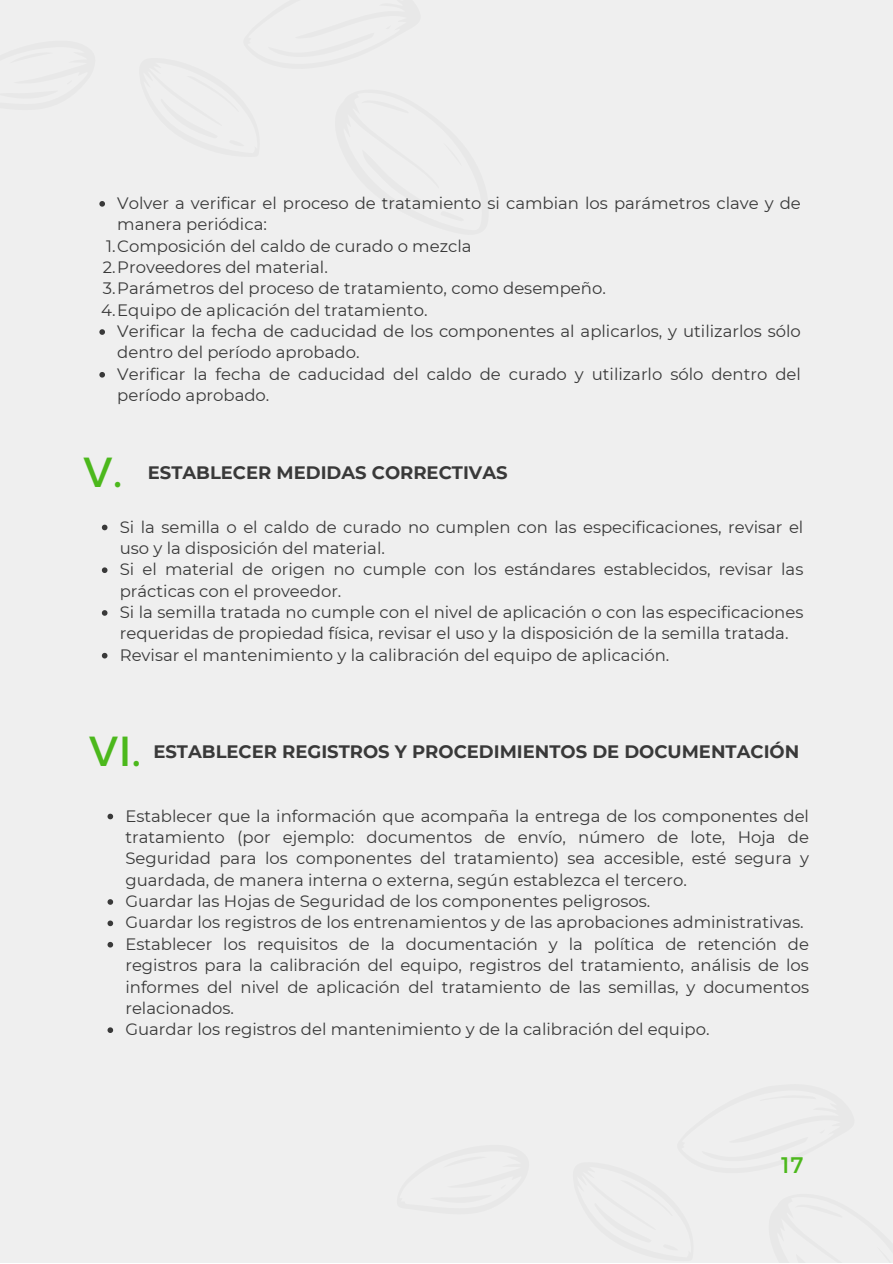
<style>
.page{position:relative;width:893px;height:1264px;background:#fff}
.page>*{position:absolute;margin:0;border:0;box-sizing:border-box;transform-origin:0 0}
.t1{font:42px "Montserrat";color:#4cb81c}
.t2{font:22.5px "Montserrat";color:#4cb81c}
.t3{font:700 18px "Montserrat";color:#393939}
.t4{font:16.5px/21.3px "Montserrat";color:#393939}
</style>
<div class="page">
<div style="left:0;top:0;width:892px;height:1262px;background:#efefef"></div>
<svg style="left:99px;top:201px;width:6px;height:6px"></svg>
<svg style="left:99px;top:329px;width:6px;height:6px"></svg>
<svg style="left:99px;top:372px;width:6px;height:5px"></svg>
<svg style="left:102px;top:524px;width:5px;height:6px"></svg>
<svg style="left:102px;top:567px;width:5px;height:6px"></svg>
<svg style="left:102px;top:610px;width:5px;height:5px"></svg>
<svg style="left:102px;top:653px;width:5px;height:5px"></svg>
<svg style="left:107px;top:813px;width:6px;height:6px"></svg>
<svg style="left:107px;top:899px;width:6px;height:5px"></svg>
<svg style="left:107px;top:920px;width:6px;height:6px"></svg>
<svg style="left:107px;top:941px;width:6px;height:6px"></svg>
<svg style="left:107px;top:1027px;width:6px;height:5px"></svg>
<p class="t4" style="left:117px;top:192px;width:685px">Volver a verificar el proceso de tratamiento si cambian los parámetros clave y de manera periódica:</p>
<p class="t4" style="left:106px;top:235px;width:367px">1.Composición del caldo de curado o mezcla</p>
<p class="t4" style="left:103px;top:256px;width:226px">2.Proveedores del material.</p>
<p class="t4" style="left:103px;top:278px;width:504px">3.Parámetros del proceso de tratamiento, como desempeño.</p>
<p class="t4" style="left:101px;top:299px;width:328px">4.Equipo de aplicación del tratamiento.</p>
<p class="t4" style="left:117px;top:320px;width:685px">Verificar la fecha de caducidad de los componentes al aplicarlos, y utilizarlos sólo dentro del período aprobado.</p>
<p class="t4" style="left:117px;top:363px;width:685px">Verificar la fecha de caducidad del caldo de curado y utilizarlo sólo dentro del período aprobado.</p>
<p class="t1" style="left:84px;top:445px;width:40px">V.</p>
<p class="t3" style="left:148px;top:461px;width:361px">ESTABLECER MEDIDAS CORRECTIVAS</p>
<p class="t4" style="left:120px;top:516px;width:685px">Si la semilla o el caldo de curado no cumplen con las especificaciones, revisar el uso y la disposición del material.</p>
<p class="t4" style="left:120px;top:558px;width:685px">Si el material de origen no cumple con los estándares establecidos, revisar las prácticas con el proveedor.</p>
<p class="t4" style="left:120px;top:601px;width:685px">Si la semilla tratada no cumple con el nivel de aplicación o con las especificaciones requeridas de propiedad física, revisar el uso y la disposición de la semilla tratada.</p>
<p class="t4" style="left:120px;top:644px;width:551px">Revisar el mantenimiento y la calibración del equipo de aplicación.</p>
<p class="t1" style="left:89px;top:724px;width:53px">VI.</p>
<p class="t3" style="left:153px;top:740px;width:647px">ESTABLECER REGISTROS Y PROCEDIMIENTOS DE DOCUMENTACIÓN</p>
<p class="t4" style="left:125px;top:805px;width:685px;text-align:justify">Establecer que la información que acompaña la entrega de los componentes del tratamiento (por ejemplo: documentos de envío, número de lote, Hoja de Seguridad para los componentes del tratamiento) sea accesible, esté segura y guardada, de manera interna o externa, según establezca el tercero.</p>
<p class="t4" style="left:125px;top:890px;width:526px">Guardar las Hojas de Seguridad de los componentes peligrosos.</p>
<p class="t4" style="left:125px;top:911px;width:679px">Guardar los registros de los entrenamientos y de las aprobaciones administrativas.</p>
<p class="t4" style="left:125px;top:933px;width:685px;text-align:justify">Establecer los requisitos de la documentación y la política de retención de registros para la calibración del equipo, registros del tratamiento, análisis de los informes del nivel de aplicación del tratamiento de las semillas, y documentos relacionados.</p>
<p class="t4" style="left:125px;top:1018px;width:585px">Guardar los registros del mantenimiento y de la calibración del equipo.</p>
<p class="t2" style="left:781px;top:1150px;width:24px">17</p>
</div>
